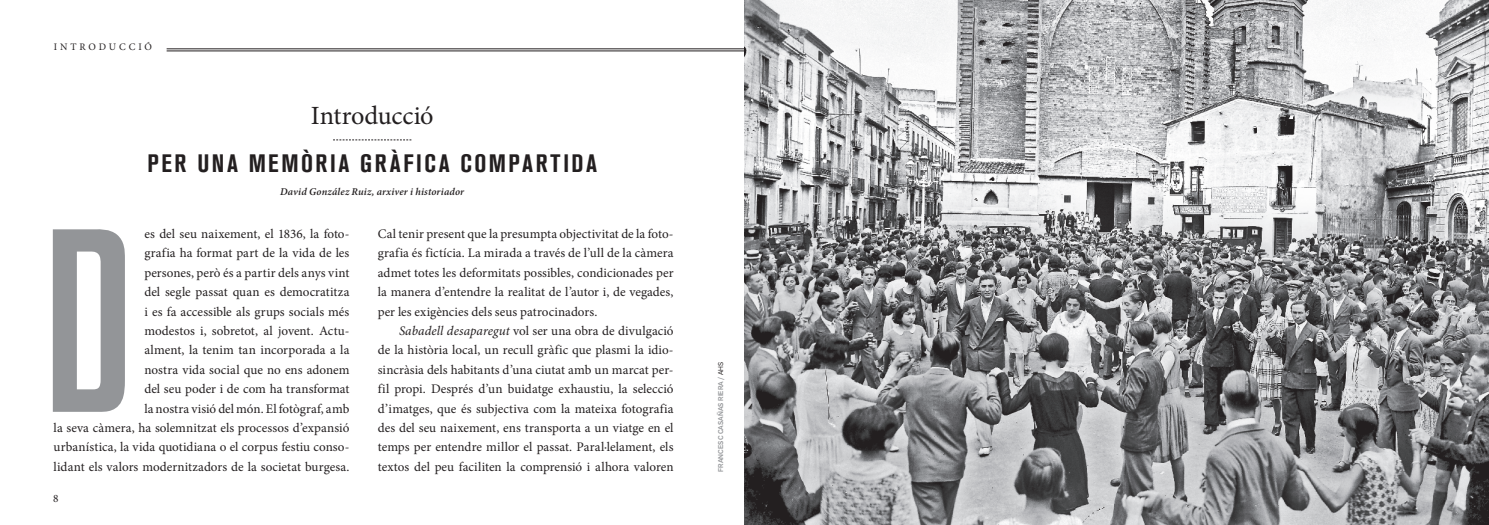
<style>
.page{position:relative;width:1489px;height:525px;background:#fff}
.page>*{position:absolute;margin:0;border:0;box-sizing:border-box;transform-origin:0 0}
.t1{font:500 condensed 258.12px "Akzidenz Grotesk BQ";color:#939598}
.t2{font:26.25px "Minion Pro";letter-spacing:-.005em;color:#231f20}
.t3{font:700 condensed 25px "Akzidenz Grotesk BQ";letter-spacing:.105em;color:#231f20}
.t4{font:13.12px/19.4px "Minion Pro";letter-spacing:.005em;color:#231f20;text-align:justify}
.t5{font:11.25px "Minion Pro";color:#231f20}
.t6{font:italic 600 10.38px "Minion Pro";letter-spacing:.015em;color:#231f20}
.t7{font:10px "Minion Pro";letter-spacing:.29em;color:#231f20}
.t8{font:500 6.88px "Akzid Grtsk Next";letter-spacing:.01em;color:#939598}
.s1{font-style:italic}
.s2{font-weight:400;color:#231f20}
</style>
<div class="page">
<img style="left:744px;top:0;width:744px;height:524px">
<svg style="left:333px;top:139px;width:78px;height:1px"></svg>
<hr style="left:167px;top:49px;width:577px;height:1px;background:#231f20">
<hr style="left:167px;top:51px;width:577px;height:1px;background:#231f20">
<p class="t7" style="left:54px;top:40px;width:100px">INTRODUCCIÓ</p>
<h2 class="t2" style="left:311px;top:98px;width:124px">Introducció</h2>
<h3 class="t3" style="left:147px;top:149px;width:451px">PER UNA MEMÒRIA GRÀFICA COMPARTIDA</h3>
<p class="t6" style="left:280px;top:184px;width:185px">David González Ruiz, arxiver i historiador</p>
<h1 class="t1" style="left:43px;top:176px;width:93px">D</h1>
<p class="t4" style="left:54px;top:224px;width:297px;text-align:right">es del seu naixement, el 1836, la foto-<br>grafia ha format part de la vida de les<br>persones, però és a partir dels anys vint<br>del segle passat quan es democratitza<br>i es fa accessible als grups socials més<br>modestos i, sobretot, al jovent. Actu-<br>alment, la tenim tan incorporada a la<br>nostra vida social que no ens adonem<br>del seu poder i de com ha transformat<br>la nostra visió del món. El fotògraf, amb<br>la seva càmera, ha solemnitzat els processos d’expansió urbanística, la vida quotidiana o el corpus festiu conso&shy;lidant els valors modernitzadors de la societat burgesa.</p>
<p class="t4" style="left:378px;top:224px;width:297px">Cal tenir present que la presumpta objectivitat de la foto&shy;grafia és fictícia. La mirada a través de l’ull de la càmera admet totes les deformitats possibles, condicionades per la manera d’entendre la realitat de l’autor i, de vegades, per les exigències dels seus patrocinadors.</p>
<p class="t4" style="left:378px;top:321px;width:297px;text-indent:21px"><span class="s1">Sabadell desaparegut</span> vol ser una obra de divulgació de la història local, un recull gràfic que plasmi la idio&shy;sincràsia dels habitants d’una ciutat amb un marcat per&shy;fil propi. Després d’un buidatge exhaustiu, la selecció d’imatges, que és subjectiva com la mateixa fotografia des del seu naixement, ens transporta a un viatge en el temps per entendre millor el passat. Paral·lelament, els textos del peu faciliten la comprensió i alhora valoren</p>
<p class="t5" style="left:53px;top:491px;width:7px">8</p>
<p class="t8" style="left:716px;top:471px;width:111px;rotate:-90deg">FRANCESC CASAÑAS RIERA / <span class="s2">AHS</span></p>
</div>
